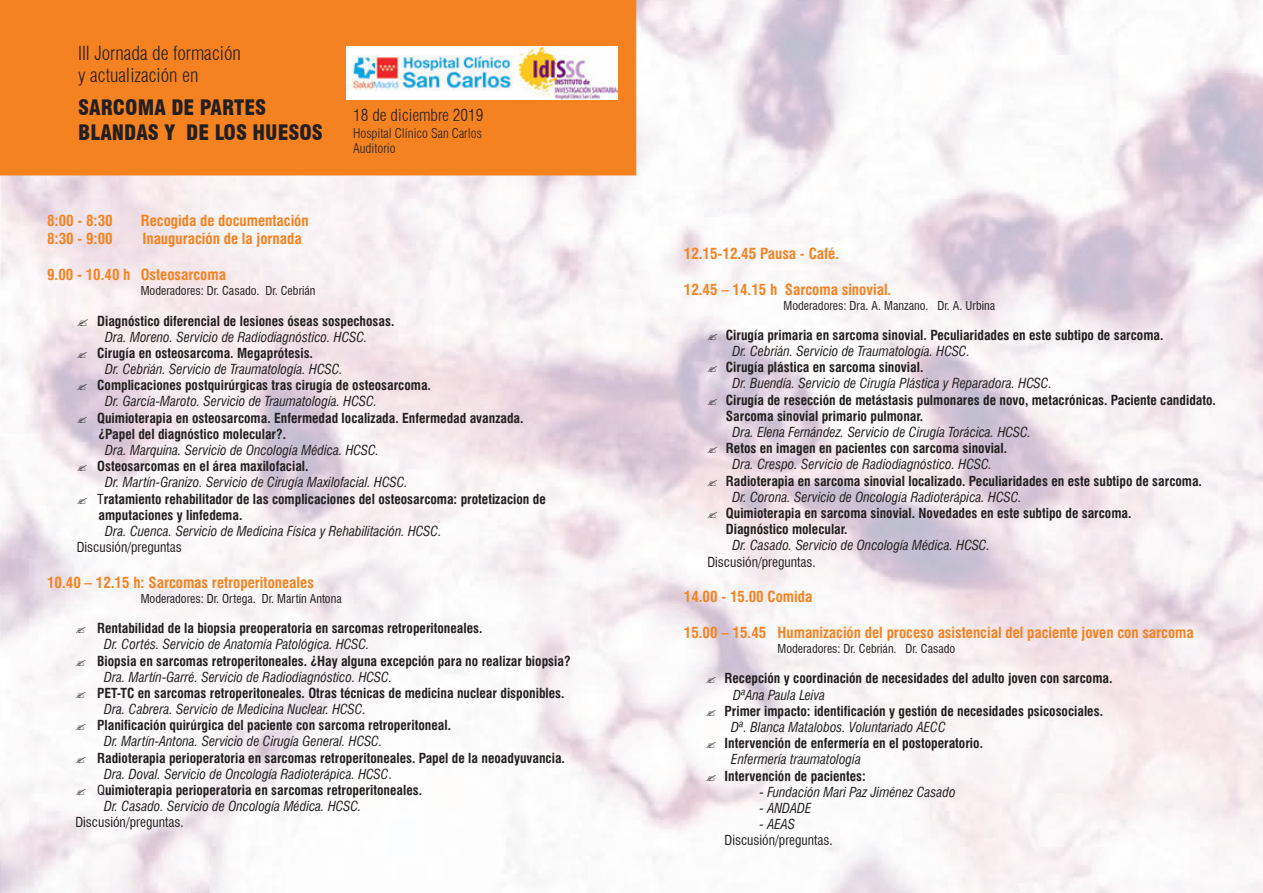
<style>
.page{position:relative;width:1263px;height:893px;background:#fff}
.page>*{position:absolute;margin:0;border:0;box-sizing:border-box;transform-origin:0 0}
.t1{font:900 condensed 20.85px/24.9px "Swiss 721 BT";color:#231f20}
.t2{font:300 condensed 19.05px/22.8px "Swiss 721 BT";color:#231f20}
.t3{font:300 condensed 16.5px "Swiss 721 BT";color:#231f20}
.t4{font:700 condensed 15px "Swiss 721 BT";color:#f58220}
.t5{font:700 condensed 13.5px/16.2px "Swiss 721 BT";color:#231f20}
.t6{font:italic condensed 13.5px "Swiss 721 BT";color:#231f20}
.t7{font:13.5px "Swis 721 Cn BT";color:#231f20}
.t8{font:300 condensed 13.2px/15.8px "Swiss 721 BT";color:#231f20}
.t9{font:12px "Swis 721 Cn BT";color:#231f20}
.s1{font-weight:400;font-style:italic}
.s2{font-family:"Swis 721 Cn BT";font-weight:400;font-stretch:normal}
.s3{font-family:"Swis 721 Cn BT";font-style:normal;font-stretch:normal}
</style>
<div class="page">
<div style="left:0;top:0;width:636px;height:175px;background:#f58220"></div>
<img style="left:346px;top:46px;width:168px;height:54px">
<img style="left:514px;top:46px;width:103px;height:54px">
<svg style="left:77px;top:319px;width:11px;height:6px"></svg>
<svg style="left:77px;top:352px;width:10px;height:6px"></svg>
<svg style="left:77px;top:384px;width:10px;height:6px"></svg>
<svg style="left:77px;top:416px;width:10px;height:7px"></svg>
<svg style="left:77px;top:465px;width:10px;height:6px"></svg>
<svg style="left:708px;top:334px;width:9px;height:6px"></svg>
<svg style="left:708px;top:366px;width:9px;height:6px"></svg>
<svg style="left:708px;top:398px;width:9px;height:7px"></svg>
<svg style="left:708px;top:447px;width:9px;height:6px"></svg>
<svg style="left:708px;top:479px;width:9px;height:7px"></svg>
<svg style="left:708px;top:512px;width:9px;height:6px"></svg>
<svg style="left:706px;top:677px;width:10px;height:6px"></svg>
<svg style="left:706px;top:774px;width:10px;height:7px"></svg>
<h2 class="t2" style="left:78px;top:41px;width:164px">III Jornada de formación y actualización en</h2>
<h1 class="t1" style="left:78px;top:95px;width:246px">SARCOMA DE PARTES<br>BLANDAS Y DE LOS HUESOS</h1>
<p class="t4" style="left:47px;top:215px;width:67px">8:00 - 8:30</p>
<p class="t4" style="left:141px;top:215px;width:169px">Recogida de documentación</p>
<p class="t4" style="left:47px;top:233px;width:67px">8:30 - 9:00</p>
<p class="t4" style="left:142px;top:233px;width:161px">Inauguración de la jornada</p>
<p class="t4" style="left:47px;top:269px;width:180px">9.00 - 10.40 h Osteosarcoma</p>
<p class="t3" style="left:353px;top:105px;width:132px">18 de diciembre 2019</p>
<p class="t8" style="left:353px;top:125px;width:130px">Hospital Clínico San Carlos<br>Auditorio</p>
<p class="t9" style="left:141px;top:284px;width:176px">Moderadores: Dr. Casado. Dr. Cebrián</p>
<p class="t5" style="left:97px;top:314px;width:299px">Diagnóstico diferencial de lesiones óseas sospechosas.</p>
<p class="t6" style="left:105px;top:331px;width:264px">Dra. Moreno. Servicio de Radiodiagnóstico. HCSC.</p>
<p class="t5" style="left:97px;top:346px;width:217px">Cirugía en osteosarcoma. Megaprótesis.</p>
<p class="t6" style="left:105px;top:364px;width:239px">Dr. Cebrián. Servicio de Traumatología. HCSC.</p>
<p class="t5" style="left:97px;top:379px;width:335px">Complicaciones postquirúrgicas tras cirugía de osteosarcoma.</p>
<p class="t6" style="left:105px;top:396px;width:273px">Dr. García-Maroto. Servicio de Traumatología. HCSC.</p>
<p class="t5" style="left:97px;top:411px;width:428px">Quimioterapia en osteosarcoma. Enfermedad localizada. Enfermedad avanzada. ¿Papel del diagnóstico molecular?.</p>
<p class="t6" style="left:105px;top:445px;width:275px">Dra. Marquina. Servicio de Oncología Médica. HCSC.</p>
<p class="t5" style="left:97px;top:460px;width:213px">Osteosarcomas en el área maxilofacial.</p>
<p class="t5" style="left:97px;top:476px;width:450px;text-indent:8px"><span class="s1">Dr. Martín-Granizo. Servicio de Cirugía Maxilofacial. HCSC.<br></span><span class="s2">T</span>ratamiento rehabilitador de las complicaciones del osteosarcoma: protetizacion de amputaciones y linfedema.</p>
<p class="t6" style="left:105px;top:526px;width:338px">Dra. Cuenca. Servicio de Medicina Física y Rehabilitación. HCSC.</p>
<p class="t7" style="left:77px;top:539px;width:107px">Discusión/preguntas</p>
<p class="t9" style="left:141px;top:591px;width:202px">Moderadores: Dr. Ortega. Dr. Martín Antona</p>
<p class="t5" style="left:97px;top:621px;width:387px">Rentabilidad de la biopsia preoperatoria en sarcomas retroperitoneales.</p>
<p class="t6" style="left:104px;top:639px;width:267px">Dr. Cortés. Servicio de Anatomía Patológica. HCSC.</p>
<p class="t5" style="left:97px;top:654px;width:475px">Biopsia en sarcomas retroperitoneales. ¿Hay alguna excepción para no realizar biopsia?</p>
<p class="t6" style="left:104px;top:671px;width:290px">Dra. Martín-Garré. Servicio de Radiodiagnóstico. HCSC.</p>
<p class="t5" style="left:97px;top:686px;width:469px">PET-TC en sarcomas retroperitoneales. Otras técnicas de medicina nuclear disponibles.</p>
<p class="t6" style="left:104px;top:704px;width:263px">Dra. Cabrera. Servicio de Medicina Nuclear. HCSC.</p>
<p class="t5" style="left:97px;top:719px;width:355px">Planificación quirúrgica del paciente con sarcoma retroperitoneal.</p>
<p class="t6" style="left:104px;top:736px;width:280px">Dr. Martín-Antona. Servicio de Cirugía General. HCSC.</p>
<p class="t5" style="left:97px;top:751px;width:469px">Radioterapia perioperatoria en sarcomas retroperitoneales. Papel de la neoadyuvancia.</p>
<p class="t6" style="left:104px;top:769px;width:289px">Dra. Doval. Servicio de Oncología Radioterápica. HCSC<span class="s3">.</span></p>
<p class="t5" style="left:97px;top:783px;width:326px"><span class="s2">Q</span>uimioterapia perioperatoria en sarcomas retroperitoneales.</p>
<p class="t6" style="left:104px;top:801px;width:259px">Dr. Casado. Servicio de Oncología Médica. HCSC.</p>
<p class="t7" style="left:75px;top:814px;width:110px">Discusión/preguntas.</p>
<p class="t4" style="left:47px;top:576px;width:268px">10.40 – 12.15 h: Sarcomas retroperitoneales</p>
<p class="t4" style="left:684px;top:247px;width:157px">12.15-12.45 Pausa - Café.</p>
<p class="t4" style="left:684px;top:283px;width:209px">12.45 – 14.15 h Sarcoma sinovial.</p>
<p class="t9" style="left:783px;top:298px;width:213px">Moderadores: Dra. A. Manzano. Dr. A. Urbina</p>
<p class="t5" style="left:726px;top:328px;width:439px">Cirugía primaria en sarcoma sinovial. Peculiaridades en este subtipo de sarcoma.</p>
<p class="t6" style="left:733px;top:346px;width:239px">Dr. Cebrián. Servicio de Traumatología. HCSC.</p>
<p class="t5" style="left:726px;top:361px;width:199px">Cirugía plástica en sarcoma sinovial.</p>
<p class="t6" style="left:733px;top:378px;width:321px">Dr. Buendía. Servicio de Cirugía Plástica y Reparadora. HCSC.</p>
<p class="t5" style="left:726px;top:393px;width:491px">Cirugía de resección de metástasis pulmonares de novo, metacrónicas. Paciente candidato.<br>Sarcoma sinovial primario pulmonar.</p>
<p class="t6" style="left:733px;top:427px;width:300px">Dra. Elena Fernández. Servicio de Cirugía Torácica. HCSC.</p>
<p class="t5" style="left:726px;top:442px;width:283px">Retos en imagen en pacientes con sarcoma sinovial.</p>
<p class="t6" style="left:733px;top:459px;width:261px">Dra. Crespo. Servicio de Radiodiagnóstico. HCSC.</p>
<p class="t5" style="left:726px;top:474px;width:478px">Radioterapia en sarcoma sinovial localizado. Peculiaridades en este subtipo de sarcoma.</p>
<p class="t6" style="left:733px;top:491px;width:291px">Dr. Corona. Servicio de Oncología Radioterápica. HCSC.</p>
<p class="t5" style="left:726px;top:506px;width:407px">Quimioterapia en sarcoma sinovial. Novedades en este subtipo de sarcoma.<br>Diagnóstico molecular.</p>
<p class="t6" style="left:733px;top:540px;width:259px">Dr. Casado. Servicio de Oncología Médica. HCSC.</p>
<p class="t7" style="left:707px;top:553px;width:110px">Discusión/preguntas.</p>
<p class="t4" style="left:684px;top:591px;width:130px">14.00 - 15.00 Comida</p>
<p class="t4" style="left:684px;top:627px;width:511px">15.00 – 15.45 Humanización del proceso asistencial del paciente joven con sarcoma</p>
<p class="t9" style="left:777px;top:642px;width:179px">Moderadores: Dr. Cebrián. Dr. Casado</p>
<p class="t5" style="left:724px;top:672px;width:389px">Recepción y coordinación de necesidades del adulto joven con sarcoma.</p>
<p class="t6" style="left:733px;top:689px;width:94px">DªAna Paula Leiva</p>
<p class="t5" style="left:724px;top:704px;width:380px">Primer impacto: identificación y gestión de necesidades psicosociales.</p>
<p class="t6" style="left:731px;top:722px;width:216px">Dª. Blanca Matalobos. Voluntariado AECC</p>
<p class="t5" style="left:724px;top:737px;width:260px">Intervención de enfermería en el postoperatorio.</p>
<p class="t6" style="left:731px;top:754px;width:131px">Enfermería traumatología</p>
<p class="t5" style="left:724px;top:769px;width:143px">Intervención de pacientes:</p>
<p class="t6" style="left:760px;top:786px;width:197px">- Fundación Mari Paz Jiménez Casado</p>
<p class="t6" style="left:760px;top:803px;width:53px">- ANDADE</p>
<p class="t6" style="left:760px;top:819px;width:37px">- AEAS</p>
<p class="t7" style="left:724px;top:832px;width:110px">Discusión/preguntas.</p>
</div>
